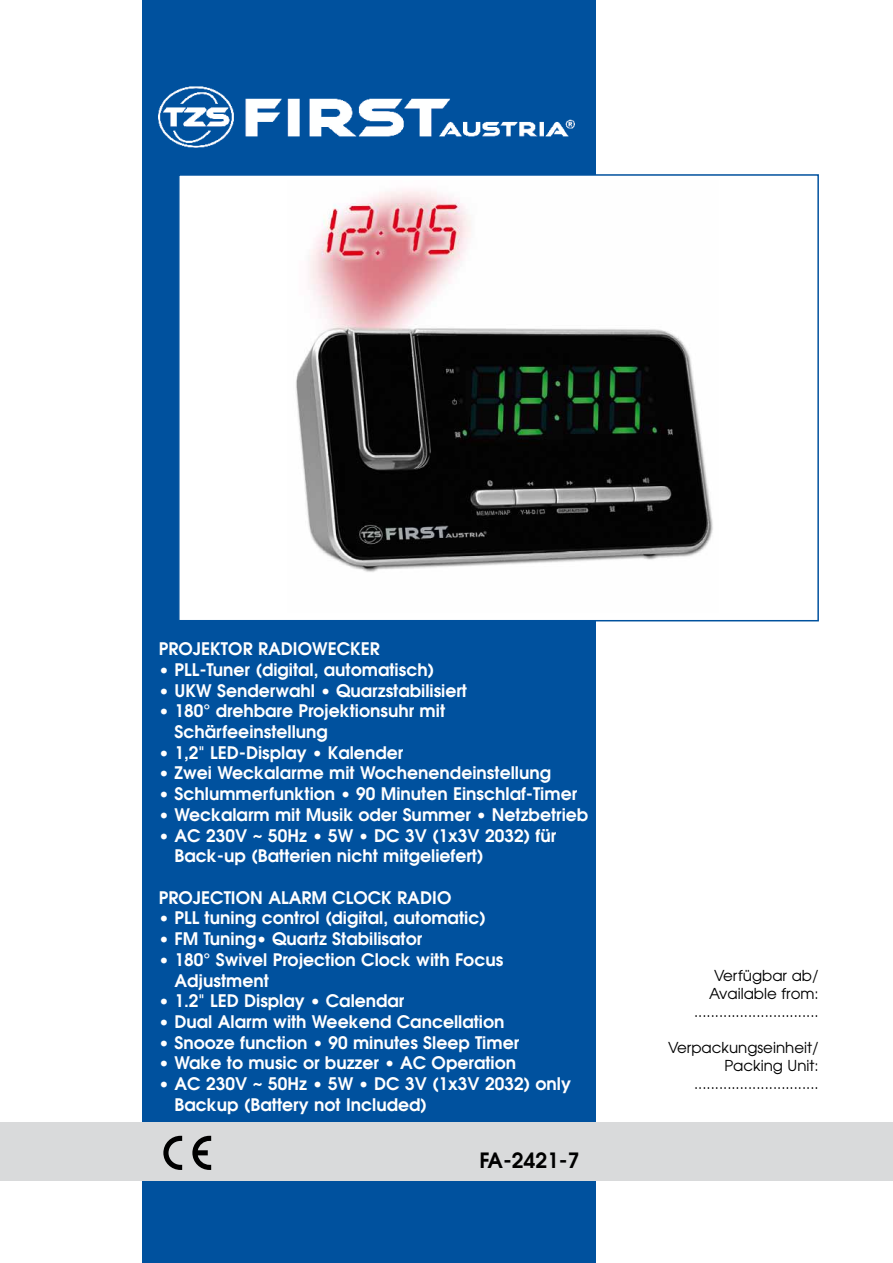
<style>
.page{position:relative;width:893px;height:1263px;background:#fff}
.page>*{position:absolute;margin:0;border:0;box-sizing:border-box;transform-origin:0 0}
.t1{font:600 21px "Avant Garde";color:#000}
.t2{font:600 17.25px/20.7px "Avant Garde";color:#fff}
.t3{font:15px/18px "Avant Garde";color:#000;text-align:right}
</style>
<div class="page">
<div style="left:142px;top:0;width:454px;height:1262px;background:#00519e"></div>
<div style="left:142px;top:621px;width:454px;height:642px;background:#00519e"></div>
<div style="left:179px;top:175px;width:639px;height:446px;background:#fff"></div>
<img style="left:296px;top:189px;width:417px;height:383px">
<div style="left:178px;top:174px;width:641px;height:447px;border:2px solid #00519e"></div>
<img style="left:159px;top:86px;width:415px;height:61px">
<div style="left:0;top:1122px;width:893px;height:58px;background:#d9dadb"></div>
<svg style="left:163px;top:1136px;width:48px;height:34px"></svg>
<p class="t2" style="left:159px;top:638px;width:222px">PROJEKTOR RADIOWECKER</p>
<p class="t2" style="left:159px;top:659px;width:277px">• PLL-Tuner (digital, automatisch)</p>
<p class="t2" style="left:159px;top:680px;width:310px">• UKW Senderwahl • Quarzstabilisiert</p>
<p class="t2" style="left:174px;top:700px;width:272px;text-indent:-16px">• 180° drehbare Projektionsuhr mit<br>Schärfeeinstellung</p>
<p class="t2" style="left:159px;top:742px;width:246px">• 1,2" LED-Display • Kalender</p>
<p class="t2" style="left:159px;top:762px;width:394px">• Zwei Weckalarme mit Wochenendeinstellung</p>
<p class="t2" style="left:159px;top:783px;width:420px">• Schlummerfunktion • 90 Minuten Einschlaf-Timer</p>
<p class="t2" style="left:159px;top:804px;width:431px">• Weckalarm mit Musik oder Summer • Netzbetrieb</p>
<p class="t2" style="left:174px;top:824px;width:383px;text-indent:-16px">• AC 230V ~ 50Hz • 5W • DC 3V (1x3V 2032) für<br>Back-up (Batterien nicht mitgeliefert)</p>
<p class="t2" style="left:159px;top:887px;width:294px">PROJECTION ALARM CLOCK RADIO</p>
<p class="t2" style="left:159px;top:907px;width:329px">• PLL tuning control (digital, automatic)</p>
<p class="t2" style="left:159px;top:928px;width:265px">• FM Tuning• Quartz Stabilisator</p>
<p class="t2" style="left:174px;top:949px;width:330px;text-indent:-16px">• 180° Swivel Projection Clock with Focus<br>Adjustment</p>
<p class="t2" style="left:159px;top:990px;width:247px">• 1.2" LED Display • Calendar</p>
<p class="t2" style="left:159px;top:1011px;width:347px">• Dual Alarm with Weekend Cancellation</p>
<p class="t2" style="left:159px;top:1031px;width:362px">• Snooze function • 90 minutes Sleep Timer</p>
<p class="t2" style="left:159px;top:1052px;width:359px">• Wake to music or buzzer • AC Operation</p>
<p class="t2" style="left:174px;top:1073px;width:398px;text-indent:-16px">• AC 230V ~ 50Hz • 5W • DC 3V (1x3V 2032) only<br>Backup (Battery not Included)</p>
<p class="t1" style="left:479px;top:1146px;width:102px">FA-2421-7</p>
<p class="t3" style="left:694px;top:966px;width:126px">Verfügbar ab/<br>Available from: ..............................</p>
<p class="t3" style="left:668px;top:1038px;width:152px">Verpackungseinheit/<br>Packing Unit: ..............................</p>
</div>
